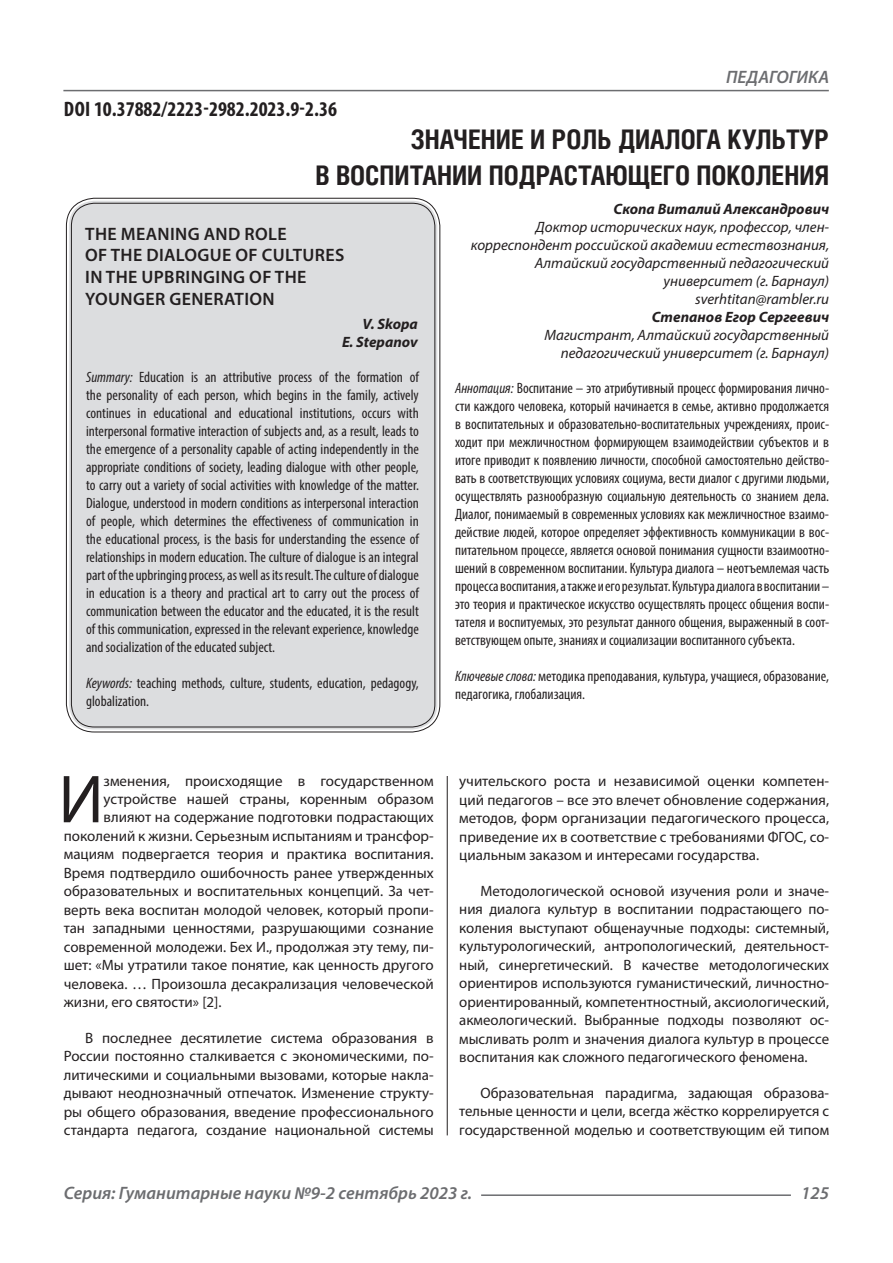
<style>
.page{position:relative;width:893px;height:1263px;background:#fff}
.page>*{position:absolute;margin:0;border:0;box-sizing:border-box;transform-origin:0 0}
.Статья_текст_первый{font:68.4px "Myriad Pro";color:#231f20}
.Статья_название{font:700 27px "Helios Cond C";color:#231f20}
.ДОИ{font:700 condensed 21px "Myriad Pro";color:#231f20}
.Статья_название_англ{font:600 18px "Myriad Pro";letter-spacing:.02em;color:#231f20}
.t1{font:italic 600 18px "Myriad Pro";color:#6c6d70}
.Статья_текст{font:15px/18.5px "Myriad Pro";color:#231f20;text-align:justify}
.Статья_аннотация_анг{font:condensed 15px/18px "Myriad Pro";color:#231f20;text-align:justify}
.Статья_аннотация_тек{font:condensed 15px/18px "Myriad Pro";color:#231f20;text-align:justify}
.Статья_текст_первый-2{font:15px "Myriad Pro";color:#231f20}
.Статья_автор_инфо{font:italic 15px/18px "Myriad Pro";color:#231f20;text-align:right}
.Статья_автор_фио_рус{font:italic 700 15px "Myriad Pro";color:#231f20}
.Статья_автор_англ{font:italic 700 15px "Myriad Pro";color:#231f20}
.s1{font-style:italic}
</style>
<div class="page">
<hr style="left:447px;top:128px;width:1px;height:1007px;background:#231f20">
<hr style="left:63px;top:90px;width:766px;height:1px;background:#6c6d70">
<hr style="left:481px;top:1194px;width:310px;height:2px;background:#6c6d70">
<div style="left:441px;top:126px;width:10px;height:650px;background:#fff"></div>
<div style="left:69px;top:201px;width:368px;height:528px;background:#dcdddf;border-radius:26px"></div>
<p class="ДОИ" style="left:64px;top:96px;width:274px">DOI 10.37882/2223-2982.2023.9-2.36</p>
<p class="t1" style="left:726px;top:66px;width:104px">ПЕДАГОГИКА</p>
<p class="Статья_название" style="left:411px;top:124px;width:420px">ЗНАЧЕНИЕ И РОЛЬ ДИАЛОГА КУЛЬТУР</p>
<p class="Статья_название" style="left:315px;top:160px;width:515px">В ВОСПИТАНИИ ПОДРАСТАЮЩЕГО ПОКОЛЕНИЯ</p>
<p class="Статья_автор_фио_рус" style="left:614px;top:199px;width:217px">Скопа Виталий Александрович</p>
<p class="Статья_автор_инфо" style="left:471px;top:217px;width:360px">Доктор исторических наук, профессор, член&shy;корреспондент российской академии естествознания, Алтайский государственный педагогический университет (г. Барнаул)</p>
<p class="Статья_автор_инфо" style="left:695px;top:289px;width:135px">sverhtitan@rambler.ru</p>
<p class="Статья_автор_фио_рус" style="left:652px;top:307px;width:179px">Степанов Егор Сергеевич</p>
<p class="Статья_автор_инфо" style="left:545px;top:325px;width:286px">Магистрант, Алтайский государственный педагогический университет (г. Барнаул)</p>
<p class="Статья_аннотация_тек" style="left:455px;top:379px;width:376px"><span class="s1">Аннотация:</span> Воспитание – это атрибутивный процесс формирования лично&shy;сти каждого человека, который начинается в семье, активно продолжается в воспитательных и образовательно-воспитательных учреждениях, проис&shy;ходит при межличностном формирующем взаимодействии субъектов и в итоге приводит к появлению личности, способной самостоятельно действо&shy;вать в соответствующих условиях социума, вести диалог с другими людьми, осуществлять разнообразную социальную деятельность со знанием дела.<br>Диалог, понимаемый в современных условиях как межличностное взаимо&shy;действие людей, которое определяет эффективность коммуникации в вос&shy;питательном процессе, является основой понимания сущности взаимоотно&shy;шений в современном воспитании. Культура диалога – неотъемлемая часть процесса воспитания, а также и его результат. Культура диалога в воспитании – это теория и практическое искусство осуществлять процесс общения воспи&shy;тателя и воспитуемых, это результат данного общения, выраженный в соот&shy;ветствующем опыте, знаниях и социализации воспитанного субъекта.</p>
<p class="Статья_аннотация_тек" style="left:455px;top:667px;width:376px"><span class="s1">Ключевые слова:</span> методика преподавания, культура, учащиеся, образование, педагогика, глобализация.</p>
<p class="Статья_название_англ" style="left:85px;top:222px;width:203px">THE MEANING AND ROLE</p>
<p class="Статья_название_англ" style="left:85px;top:244px;width:261px">OF THE DIALOGUE OF CULTURES</p>
<p class="Статья_название_англ" style="left:85px;top:265px;width:223px">IN THE UPBRINGING OF THE</p>
<p class="Статья_название_англ" style="left:85px;top:287px;width:191px">YOUNGER GENERATION</p>
<p class="Статья_автор_англ" style="left:363px;top:314px;width:57px">V. Skopa</p>
<p class="Статья_автор_англ" style="left:342px;top:332px;width:77px">E. Stepanov</p>
<p class="Статья_аннотация_анг" style="left:86px;top:368px;width:334px"><span class="s1">Summary:</span> Education is an attributive process of the formation of the personality of each person, which begins in the family, actively continues in educational and educational institutions, occurs with interpersonal formative interaction of subjects and, as a result, leads to the emergence of a personality capable of acting independently in the appropriate conditions of society, leading dialogue with other people, to carry out a variety of social activities with knowledge of the matter.<br>Dialogue, understood in modern conditions as interpersonal interaction of people, which determines the effectiveness of communication in the educational process, is the basis for understanding the essence of relationships in modern education. The culture of dialogue is an integral part of the upbringing process, as well as its result. The culture of dialogue in education is a theory and practical art to carry out the process of communication between the educator and the educated, it is the result of this communication, expressed in the relevant experience, knowledge and socialization of the educated subject.</p>
<p class="Статья_аннотация_анг" style="left:86px;top:674px;width:334px"><span class="s1">Keywords:</span> teaching methods, culture, students, education, pedagogy, globalization.</p>
<p class="Статья_текст_первый" style="left:59px;top:757px;width:47px">И</p>
<p class="Статья_текст_первый-2" style="left:104px;top:772px;width:332px">зменения, происходящие в государственном</p>
<p class="Статья_текст_первый-2" style="left:104px;top:790px;width:332px">устройстве нашей страны, коренным образом</p>
<p class="Статья_текст_первый-2" style="left:104px;top:808px;width:332px">влияют на содержание подготовки подрастающих</p>
<p class="Статья_текст_первый-2" style="left:64px;top:826px;width:371px">поколений к жизни. Серьезным испытаниям и трансфор-</p>
<p class="Статья_текст_первый-2" style="left:64px;top:845px;width:371px">мациям подвергается теория и практика воспитания.</p>
<p class="Статья_текст_первый-2" style="left:64px;top:863px;width:371px">Время подтвердило ошибочность ранее утвержденных</p>
<p class="Статья_текст_первый-2" style="left:64px;top:882px;width:371px">образовательных и воспитательных концепций. За чет-</p>
<p class="Статья_текст_первый-2" style="left:64px;top:900px;width:371px">верть века воспитан молодой человек, который пропи-</p>
<p class="Статья_текст_первый-2" style="left:64px;top:919px;width:371px">тан западными ценностями, разрушающими сознание</p>
<p class="Статья_текст_первый-2" style="left:64px;top:937px;width:371px">современной молодежи. Бех И., продолжая эту тему, пи-</p>
<p class="Статья_текст_первый-2" style="left:64px;top:956px;width:371px">шет: «Мы утратили такое понятие, как ценность другого</p>
<p class="Статья_текст_первый-2" style="left:64px;top:974px;width:371px">человека. … Произошла десакрализация человеческой</p>
<p class="Статья_текст_первый-2" style="left:64px;top:993px;width:159px">жизни, его святости» [2].</p>
<p class="Статья_текст" style="left:64px;top:1028px;width:371px;text-indent:21px">В последнее десятилетие система образования в России постоянно сталкивается с экономическими, по&shy;литическими и социальными вызовами, которые накла&shy;дывают неоднозначный отпечаток. Изменение структу&shy;ры общего образования, введение профессионального стандарта педагога, создание национальной системы</p>
<p class="Статья_текст" style="left:459px;top:772px;width:371px">учительского роста и независимой оценки компетен&shy;ций педагогов – все это влечет обновление содержания, методов, форм организации педагогического процесса, приведение их в соответствие с требованиями ФГОС, со&shy;циальным заказом и интересами государства.</p>
<p class="Статья_текст" style="left:459px;top:881px;width:371px;text-indent:21px">Методологической основой изучения роли и значе&shy;ния диалога культур в воспитании подрастающего по&shy;коления выступают общенаучные подходы: системный, культурологический, антропологический, деятельност&shy;ный, синергетический. В качестве методологических ориентиров используются гуманистический, личностно&shy;ориентированный, компетентностный, аксиологический, акмеологический. Выбранные подходы позволяют ос&shy;мысливать ролm и значения диалога культур в процессе воспитания как сложного педагогического феномена.</p>
<p class="Статья_текст" style="left:459px;top:1083px;width:371px;text-indent:21px">Образовательная парадигма, задающая образова&shy;тельные ценности и цели, всегда жёстко коррелируется с государственной моделью и соответствующим ей типом</p>
<p class="t1" style="left:64px;top:1182px;width:410px">Серия: Гуманитарные науки №9-2 сентябрь 2023 г.</p>
<p class="t1" style="left:801px;top:1182px;width:30px">125</p>
</div>
